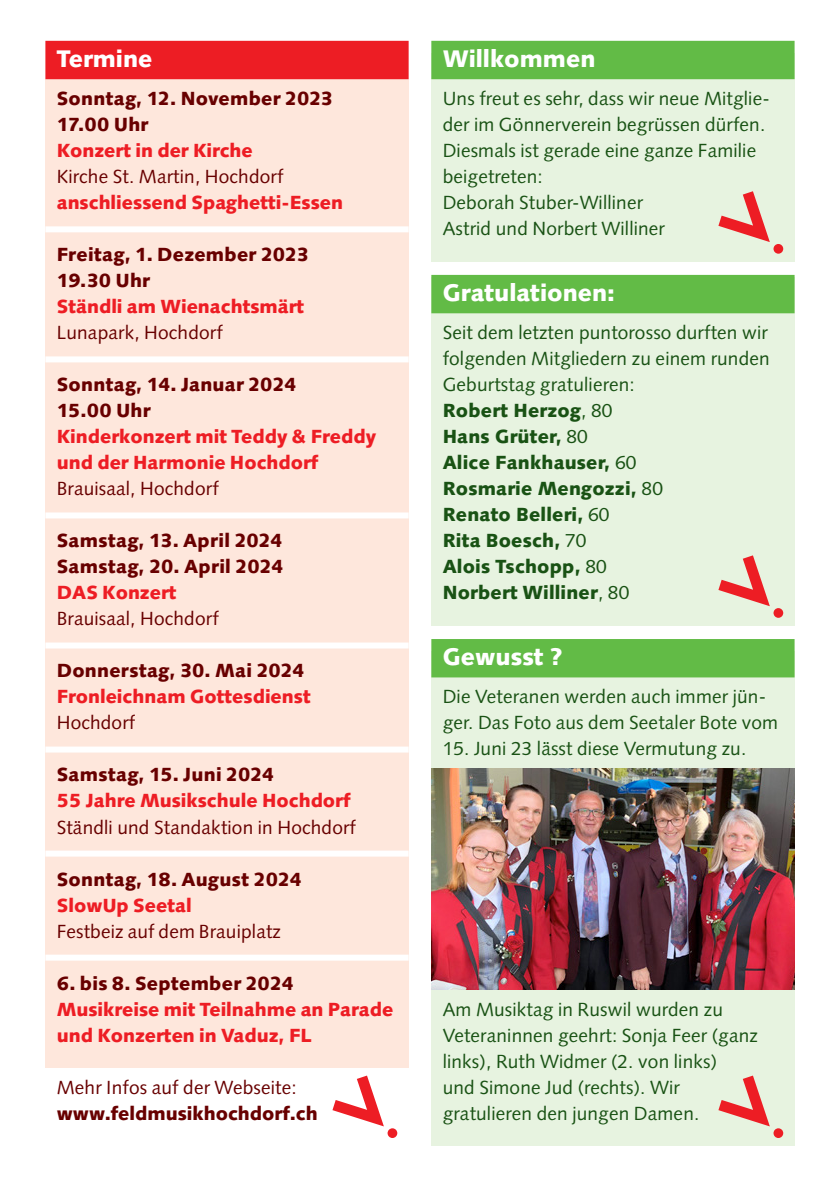
<style>
.page{position:relative;width:840px;height:1191px;background:#fff}
.page>*{position:absolute;margin:0;border:0;box-sizing:border-box;transform-origin:0 0}
.t1{font:900 24px "Syntax LT";color:#fff}
.t2{font:19px/26px "Syntax LT";letter-spacing:.01em;color:#195214}
.t3{font:900 19px/26px "Syntax LT";color:#ed1d24}
.t4{font:900 19px/26px "Syntax LT";letter-spacing:.01em;color:#680000}
.t5{font:900 19px/26px "Syntax LT";letter-spacing:.01em;color:#195214}
.t6{font:19px "Syntax LT";letter-spacing:.01em;color:#680000}
.s1{font-weight:400}
</style>
<div class="page">
<div style="left:45px;top:79px;width:363px;height:988px;background:#fee7dc"></div>
<div style="left:45px;top:226px;width:363px;height:6px;background:#fff"></div>
<div style="left:45px;top:356px;width:363px;height:6px;background:#fff"></div>
<div style="left:45px;top:512px;width:363px;height:6px;background:#fff"></div>
<div style="left:45px;top:642px;width:363px;height:6px;background:#fff"></div>
<div style="left:45px;top:746px;width:363px;height:6px;background:#fff"></div>
<div style="left:45px;top:850px;width:363px;height:6px;background:#fff"></div>
<div style="left:45px;top:954px;width:363px;height:6px;background:#fff"></div>
<div style="left:431px;top:651px;width:363px;height:494px;background:#e7f3e0"></div>
<div style="left:431px;top:639px;width:363px;height:38px;background:#62bb46"></div>
<svg style="left:718px;top:1075px;width:51px;height:51px"></svg>
<div style="left:773px;top:1128px;width:9px;height:10px;background:#ed1d24;border-radius:50%"></div>
<div style="left:431px;top:53px;width:363px;height:208px;background:#e7f3e0"></div>
<div style="left:431px;top:41px;width:363px;height:38px;background:#62bb46"></div>
<svg style="left:718px;top:191px;width:51px;height:51px"></svg>
<div style="left:773px;top:244px;width:9px;height:10px;background:#ed1d24;border-radius:50%"></div>
<div style="left:431px;top:277px;width:363px;height:348px;background:#e7f3e0"></div>
<div style="left:431px;top:275px;width:363px;height:38px;background:#62bb46"></div>
<svg style="left:718px;top:555px;width:51px;height:51px"></svg>
<div style="left:773px;top:608px;width:9px;height:10px;background:#ed1d24;border-radius:50%"></div>
<img style="left:431px;top:768px;width:363px;height:221px">
<div style="left:45px;top:41px;width:363px;height:38px;background:#ed1d24"></div>
<svg style="left:332px;top:1075px;width:51px;height:51px"></svg>
<div style="left:387px;top:1128px;width:10px;height:10px;background:#ed1d24;border-radius:50%"></div>
<p class="t1" style="left:57px;top:45px;width:97px">Termine</p>
<p class="t4" style="left:57px;top:86px;width:278px">Sonntag, 12. November 2023<br>17.00 Uhr</p>
<p class="t3" style="left:57px;top:138px;width:197px">Konzert in der Kirche</p>
<p class="t6" style="left:57px;top:165px;width:228px">Kirche St. Martin, Hochdorf</p>
<p class="t3" style="left:57px;top:190px;width:288px">anschliessend Spaghetti-Essen</p>
<p class="t4" style="left:57px;top:242px;width:254px">Freitag, 1. Dezember 2023<br>19.30 Uhr</p>
<p class="t3" style="left:57px;top:294px;width:249px">Ständli am Wienachtsmärt</p>
<p class="t6" style="left:57px;top:321px;width:167px">Lunapark, Hochdorf</p>
<p class="t4" style="left:57px;top:372px;width:241px">Sonntag, 14. Januar 2024<br>15.00 Uhr</p>
<p class="t3" style="left:57px;top:424px;width:321px">Kinderkonzert mit Teddy &amp; Freddy und der Harmonie Hochdorf</p>
<p class="t6" style="left:57px;top:477px;width:163px">Brauisaal, Hochdorf</p>
<p class="t4" style="left:57px;top:528px;width:228px">Samstag, 13. April 2024<br>Samstag, 20. April 2024</p>
<p class="t3" style="left:57px;top:580px;width:121px">DAS Konzert</p>
<p class="t6" style="left:57px;top:607px;width:163px">Brauisaal, Hochdorf</p>
<p class="t4" style="left:57px;top:658px;width:249px">Donnerstag, 30. Mai 2024</p>
<p class="t3" style="left:57px;top:684px;width:255px">Fronleichnam Gottesdienst</p>
<p class="t6" style="left:57px;top:711px;width:80px">Hochdorf</p>
<p class="t4" style="left:57px;top:762px;width:219px">Samstag, 15. Juni 2024</p>
<p class="t3" style="left:57px;top:788px;width:295px">55 Jahre Musikschule Hochdorf</p>
<p class="t6" style="left:57px;top:815px;width:300px">Ständli und Standaktion in Hochdorf</p>
<p class="t4" style="left:57px;top:866px;width:246px">Sonntag, 18. August 2024</p>
<p class="t3" style="left:57px;top:892px;width:136px">SlowUp Seetal</p>
<p class="t6" style="left:57px;top:919px;width:226px">Festbeiz auf dem Brauiplatz</p>
<p class="t4" style="left:57px;top:970px;width:238px">6. bis 8. September 2024</p>
<p class="t3" style="left:57px;top:996px;width:338px">Musikreise mit Teilnahme an Parade und Konzerten in Vaduz, FL</p>
<p class="t6" style="left:57px;top:1075px;width:241px">Mehr Infos auf der Webseite:</p>
<p class="t4" style="left:57px;top:1100px;width:262px">www.feldmusikhochdorf.ch</p>
<p class="t1" style="left:442px;top:45px;width:154px">Willkommen</p>
<p class="t2" style="left:442px;top:86px;width:328px">Uns freut es sehr, dass wir neue Mitglie&shy;der im Gönnerverein begrüssen dürfen.<br>Diesmals ist gerade eine ganze Familie beigetreten:<br>Deborah Stuber-Williner<br>Astrid und Norbert Williner</p>
<p class="t1" style="left:442px;top:279px;width:174px">Gratulationen:</p>
<p class="t5" style="left:442px;top:320px;width:328px"><span class="s1">Seit dem letzten puntorosso durften wir folgenden Mitgliedern zu einem runden<br>Geburtstag gratulieren:<br></span>Robert Herzog<span class="s1">, 80<br></span>Hans Grüter, <span class="s1">80<br></span>Alice Fankhauser, <span class="s1">60<br></span>Rosmarie Mengozzi, <span class="s1">80<br></span>Renato Belleri, <span class="s1">60<br></span>Rita Boesch, <span class="s1">70<br></span>Alois Tschopp, <span class="s1">80<br></span>Norbert Williner<span class="s1">, 80</span></p>
<p class="t1" style="left:442px;top:643px;width:121px">Gewusst ?</p>
<p class="t2" style="left:442px;top:684px;width:337px">Die Veteranen werden auch immer jün&shy;ger. Das Foto aus dem Seetaler Bote vom</p>
<p class="t2" style="left:442px;top:736px;width:305px">15. Juni 23 lässt diese Vermutung zu.</p>
<p class="t2" style="left:442px;top:996px;width:316px">Am Musiktag in Ruswil wurden zu<br>Veteraninnen geehrt: Sonja Feer (ganz links), Ruth Widmer (2. von links)<br>und Simone Jud (rechts). Wir gratulieren den jungen Damen.</p>
</div>
